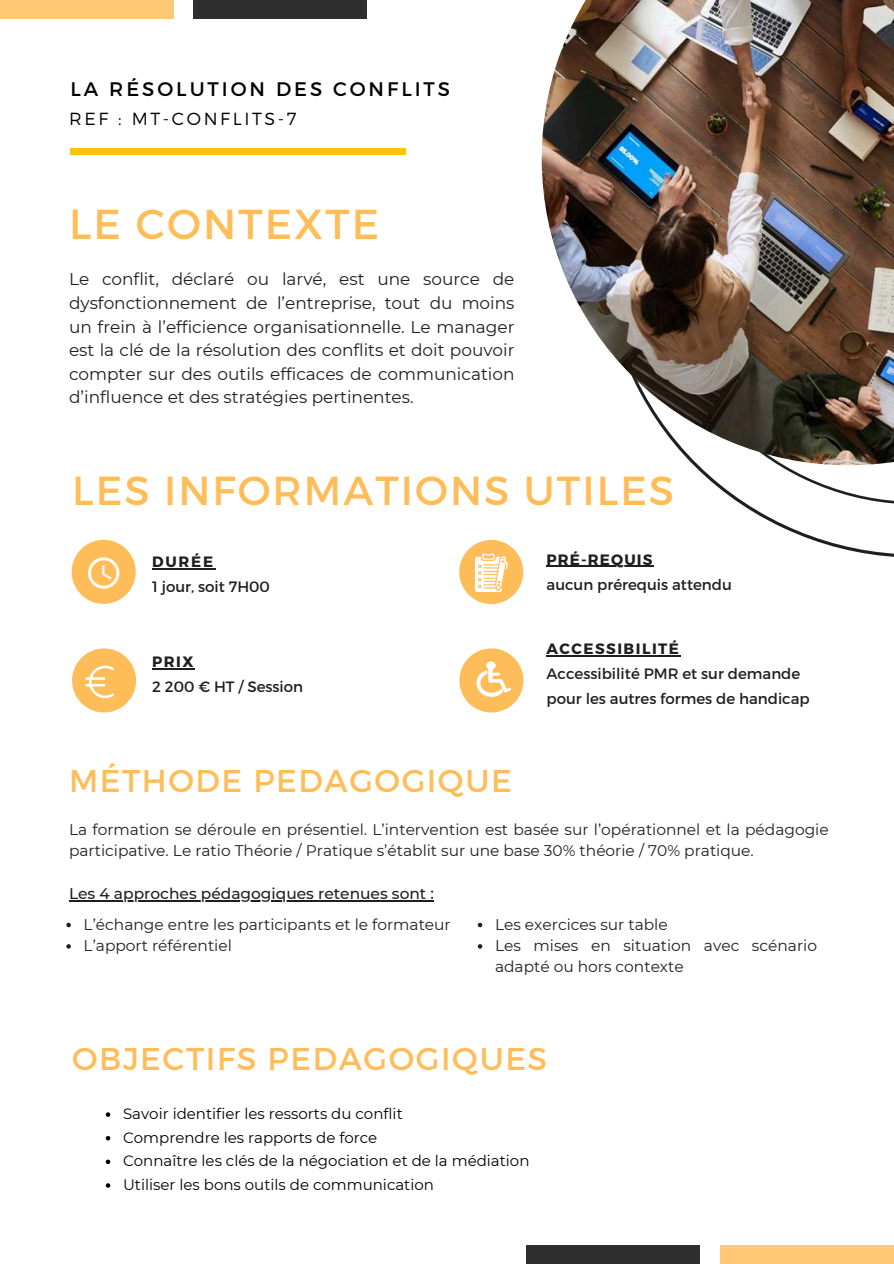
<style>
.page{position:relative;width:894px;height:1264px;background:#fff}
.page>*{position:absolute;margin:0;border:0;box-sizing:border-box;transform-origin:0 0}
.t1{font:41.85px "Montserrat";letter-spacing:.05em;color:#ffbd59}
.t2{font:40.5px "Montserrat";letter-spacing:.05em;color:#ffbd59}
.t3{font:31.5px "Montserrat";letter-spacing:.05em;color:#ffbd59}
.t4{font:19.65px "Montserrat";letter-spacing:.15em;color:#000}
.t5{font:300 17.55px "Montserrat";letter-spacing:.15em;color:#000}
.t6{font:16.95px/23.7px "Montserrat";color:#1f1f1f;text-align:justify}
.t7{font:15.45px/21.3px "Montserrat";color:#1f1f1f}
.t8{font:500 15.45px "Montserrat";color:#1f1f1f}
.t9{font:15px/23.7px "Montserrat";color:#000}
.t10{font:15px/24.8px "Montserrat";color:#1f1f1f}
.t11{font:700 15px "Montserrat";letter-spacing:.1em;color:#1f1f1f}
.t12{font:700 15px "Montserrat";letter-spacing:.075em;color:#1f1f1f}
</style>
<div class="page">
<svg style="left:523px;top:465px;width:370px;height:111px"></svg>
<img style="left:541px;top:0;width:352px;height:465px">
<div style="left:70px;top:149px;width:335px;height:5px;background:#fec20f"></div>
<svg style="left:72px;top:648px;width:64px;height:64px"></svg>
<svg style="left:72px;top:540px;width:64px;height:64px"></svg>
<svg style="left:459px;top:648px;width:64px;height:64px"></svg>
<svg style="left:459px;top:540px;width:64px;height:64px"></svg>
<svg style="left:106px;top:1112px;width:4px;height:4px"></svg>
<svg style="left:106px;top:1136px;width:4px;height:4px"></svg>
<svg style="left:106px;top:1159px;width:4px;height:5px"></svg>
<svg style="left:106px;top:1183px;width:4px;height:4px"></svg>
<div style="left:0;top:0;width:173px;height:18px;background:#ffc876"></div>
<div style="left:194px;top:0;width:172px;height:18px;background:#2e2e2e"></div>
<div style="left:720px;top:1245px;width:173px;height:18px;background:#ffc876"></div>
<div style="left:527px;top:1245px;width:172px;height:18px;background:#2e2e2e"></div>
<hr style="left:152px;top:568px;width:63px;height:1px;background:#1f1f1f">
<hr style="left:152px;top:668px;width:43px;height:1px;background:#1f1f1f">
<hr style="left:546px;top:566px;width:107px;height:1px;background:#1f1f1f">
<hr style="left:546px;top:655px;width:134px;height:1px;background:#1f1f1f">
<hr style="left:69px;top:900px;width:365px;height:1px;background:#1f1f1f">
<svg style="left:66px;top:922px;width:5px;height:5px"></svg>
<svg style="left:66px;top:944px;width:5px;height:4px"></svg>
<svg style="left:477px;top:922px;width:5px;height:5px"></svg>
<svg style="left:477px;top:944px;width:5px;height:4px"></svg>
<p class="t4" style="left:70px;top:76px;width:381px">LA RÉSOLUTION DES CONFLITS</p>
<p class="t5" style="left:69px;top:107px;width:229px">REF : MT-CONFLITS-7</p>
<h1 class="t1" style="left:69px;top:197px;width:311px">LE CONTEXTE</h1>
<p class="t6" style="left:69px;top:267px;width:447px">Le conflit, déclaré ou larvé, est une source de dysfonctionnement de l’entreprise, tout du moins un frein à l’efficience organisationnelle. Le manager est la clé de la résolution des conflits et doit pouvoir compter sur des outils efficaces de communication d’influence et des stratégies pertinentes.</p>
<h2 class="t2" style="left:72px;top:464px;width:603px">LES INFORMATIONS UTILES</h2>
<p class="t11" style="left:152px;top:552px;width:63px">DURÉE</p>
<p class="t10" style="left:152px;top:573px;width:119px">1 jour, soit 7H00</p>
<p class="t11" style="left:152px;top:651px;width:43px">PRIX</p>
<p class="t10" style="left:152px;top:673px;width:152px">2 200 € HT / Session</p>
<h3 class="t3" style="left:69px;top:760px;width:444px">MÉTHODE PEDAGOGIQUE</h3>
<p class="t12" style="left:546px;top:549px;width:107px">PRÉ-REQUIS</p>
<p class="t10" style="left:546px;top:571px;width:187px">aucun prérequis attendu</p>
<p class="t11" style="left:546px;top:639px;width:134px">ACCESSIBILITÉ</p>
<p class="t10" style="left:546px;top:660px;width:264px">Accessibilité PMR et sur demande pour les autres formes de handicap</p>
<p class="t7" style="left:69px;top:818px;width:761px">La formation se déroule en présentiel. L’intervention est basée sur l’opérationnel et la pédagogie participative. Le ratio Théorie / Pratique s’établit sur une base 30% théorie / 70% pratique.</p>
<p class="t8" style="left:69px;top:884px;width:366px">Les 4 approches pédagogiques retenues sont :</p>
<p class="t7" style="left:84px;top:913px;width:368px">L’échange entre les participants et le formateur<br>L’apport référentiel</p>
<p class="t7" style="left:495px;top:913px;width:323px">Les exercices sur table<br>Les mises en situation avec scénario adapté ou hors contexte</p>
<h3 class="t3" style="left:72px;top:1038px;width:476px">OBJECTIFS PEDAGOGIQUES</h3>
<p class="t9" style="left:123px;top:1101px;width:408px">Savoir identifier les ressorts du conflit<br>Comprendre les rapports de force<br>Connaître les clés de la négociation et de la médiation Utiliser les bons outils de communication</p>
</div>
